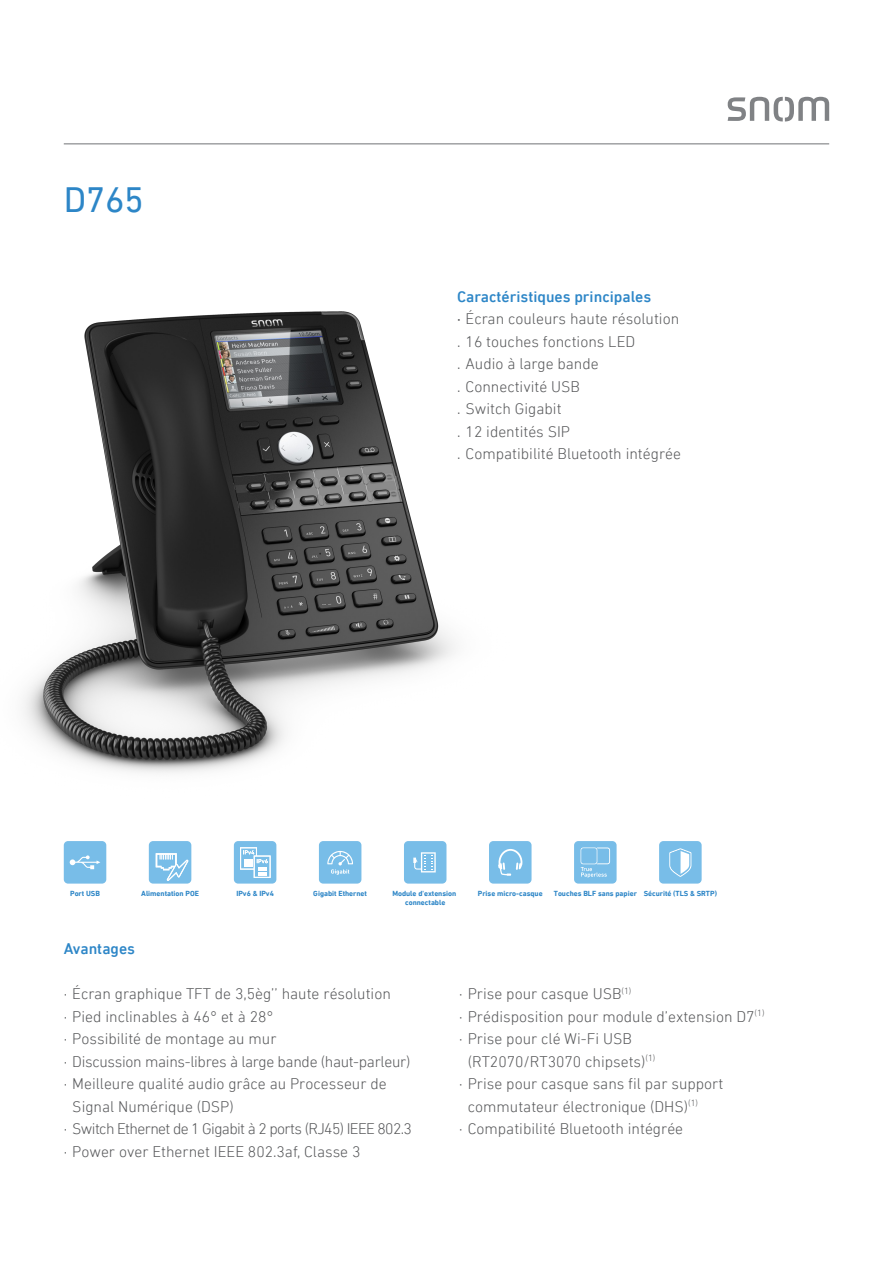
<style>
.page{position:relative;width:893px;height:1263px;background:#fff}
.page>*{position:absolute;margin:0;border:0;box-sizing:border-box;transform-origin:0 0}
.t1{font:36px "DIN Next LT Pro";color:#2d86c7}
.Featureliste_Rücksei{font:300 15.75px "DIN Next LT Pro";color:#57585a}
.Featureliste_Rücksei-2{font:300 15.75px "DIN Next LT Pro";letter-spacing:-.02em;color:#57585a}
.Featureliste_Rücksei-3{font:300 15.75px "DIN Next LT Pro";letter-spacing:-.04em;color:#57585a}
.Featureliste_Rücksei-4{font:500 15.75px "DIN Next LT Pro";color:#2d86c7}
.t2{font:700 7.5px "DIN Next LT Pro";color:#2d86c7}
.s1{font-weight:400}
</style>
<div class="page">
<hr style="left:64px;top:143px;width:765px;height:1px;background:#808285">
<img style="left:23px;top:311px;width:432px;height:462px">
<div style="left:659px;top:841px;width:43px;height:42px;background:#78bde8;border-radius:4px"></div>
<svg style="left:669px;top:848px;width:22px;height:29px"></svg>
<div style="left:574px;top:841px;width:43px;height:42px;background:#78bde8;border-radius:4px"></div>
<svg style="left:581px;top:847px;width:29px;height:31px"></svg>
<div style="left:581px;top:848px;width:15px;height:15px;background:#78bde8;border-radius:2px"></div>
<div style="left:489px;top:841px;width:42px;height:42px;background:#78bde8;border-radius:4px"></div>
<svg style="left:498px;top:849px;width:24px;height:27px"></svg>
<div style="left:404px;top:841px;width:42px;height:42px;background:#78bde8;border-radius:4px"></div>
<svg style="left:413px;top:852px;width:23px;height:20px"></svg>
<div style="left:319px;top:841px;width:42px;height:42px;background:#78bde8;border-radius:4px"></div>
<svg style="left:327px;top:851px;width:26px;height:24px"></svg>
<svg style="left:234px;top:841px;width:42px;height:42px"></svg>
<svg style="left:149px;top:841px;width:42px;height:42px;background:#8cc6eb"></svg>
<div style="left:64px;top:841px;width:42px;height:42px;background:#78bde8;border-radius:4px"></div>
<svg style="left:70px;top:855px;width:30px;height:14px"></svg>
<svg style="left:728px;top:97px;width:101px;height:25px"></svg>
<p class="t1" style="left:64px;top:178px;width:81px">D765</p>
<p class="Featureliste_Rücksei-4" style="left:457px;top:287px;width:196px">Caractéristiques principales</p>
<p class="Featureliste_Rücksei" style="left:457px;top:310px;width:224px"><span class="s1">·</span> Écran couleurs haute résolution</p>
<p class="Featureliste_Rücksei" style="left:457px;top:332px;width:180px">. 16 touches fonctions LED</p>
<p class="Featureliste_Rücksei" style="left:457px;top:355px;width:143px">. Audio à large bande</p>
<p class="Featureliste_Rücksei" style="left:457px;top:377px;width:124px">. Connectivité USB</p>
<p class="Featureliste_Rücksei" style="left:457px;top:400px;width:106px">. Switch Gigabit</p>
<p class="Featureliste_Rücksei" style="left:457px;top:422px;width:115px">. 12 identités SIP</p>
<p class="Featureliste_Rücksei" style="left:457px;top:445px;width:225px">. Compatibilité Bluetooth intégrée</p>
<p class="t2" style="left:70px;top:889px;width:31px">Port USB</p>
<p class="t2" style="left:141px;top:889px;width:59px">Alimentation POE</p>
<p class="t2" style="left:236px;top:889px;width:39px">IPv6 &amp; IPv4</p>
<p class="t2" style="left:313px;top:889px;width:55px">Gigabit Ethernet</p>
<p class="t2" style="left:392px;top:889px;width:65px">Module d'extension</p>
<p class="t2" style="left:478px;top:889px;width:66px">Prise micro-casque</p>
<p class="t2" style="left:554px;top:889px;width:165px">Touches BLF sans papier Sécurité (TLS &amp; SRTP)</p>
<p class="t2" style="left:405px;top:898px;width:42px">connectable</p>
<p class="Featureliste_Rücksei-4" style="left:64px;top:940px;width:73px">Avantages</p>
<p class="Featureliste_Rücksei" style="left:64px;top:985px;width:329px">· Écran graphique TFT de 3,5èg’’ haute résolution</p>
<p class="Featureliste_Rücksei" style="left:64px;top:1007px;width:211px">· Pied inclinables à 46° et à 28°</p>
<p class="Featureliste_Rücksei" style="left:64px;top:1030px;width:214px">· Possibilité de montage au mur</p>
<p class="Featureliste_Rücksei-2" style="left:64px;top:1052px;width:348px">· Discussion mains-libres à large bande (haut-parleur)</p>
<p class="Featureliste_Rücksei" style="left:64px;top:1075px;width:324px">· Meilleure qualité audio grâce au Processeur de</p>
<p class="Featureliste_Rücksei" style="left:72px;top:1097px;width:163px">Signal Numérique (DSP)</p>
<p class="Featureliste_Rücksei-3" style="left:64px;top:1120px;width:350px">· Switch Ethernet de 1 Gigabit à 2 ports (RJ45) IEEE 802.3</p>
<p class="Featureliste_Rücksei" style="left:64px;top:1142px;width:298px">· Power over Ethernet IEEE 802.3af, Classe 3</p>
<p class="Featureliste_Rücksei" style="left:459px;top:985px;width:174px">· Prise pour casque USB<sup>(1)</sup></p>
<p class="Featureliste_Rücksei" style="left:459px;top:1007px;width:307px">· Prédisposition pour module d’extension D7<sup>(1)</sup></p>
<p class="Featureliste_Rücksei" style="left:459px;top:1030px;width:174px">· Prise pour clé Wi-Fi USB</p>
<p class="Featureliste_Rücksei" style="left:468px;top:1052px;width:189px">(RT2070/RT3070 chipsets)<sup>(1)</sup></p>
<p class="Featureliste_Rücksei" style="left:459px;top:1075px;width:266px">· Prise pour casque sans fil par support</p>
<p class="Featureliste_Rücksei" style="left:468px;top:1097px;width:232px">commutateur électronique (DHS)<sup>(1)</sup></p>
<p class="Featureliste_Rücksei" style="left:459px;top:1120px;width:225px">· Compatibilité Bluetooth intégrée</p>
</div>
